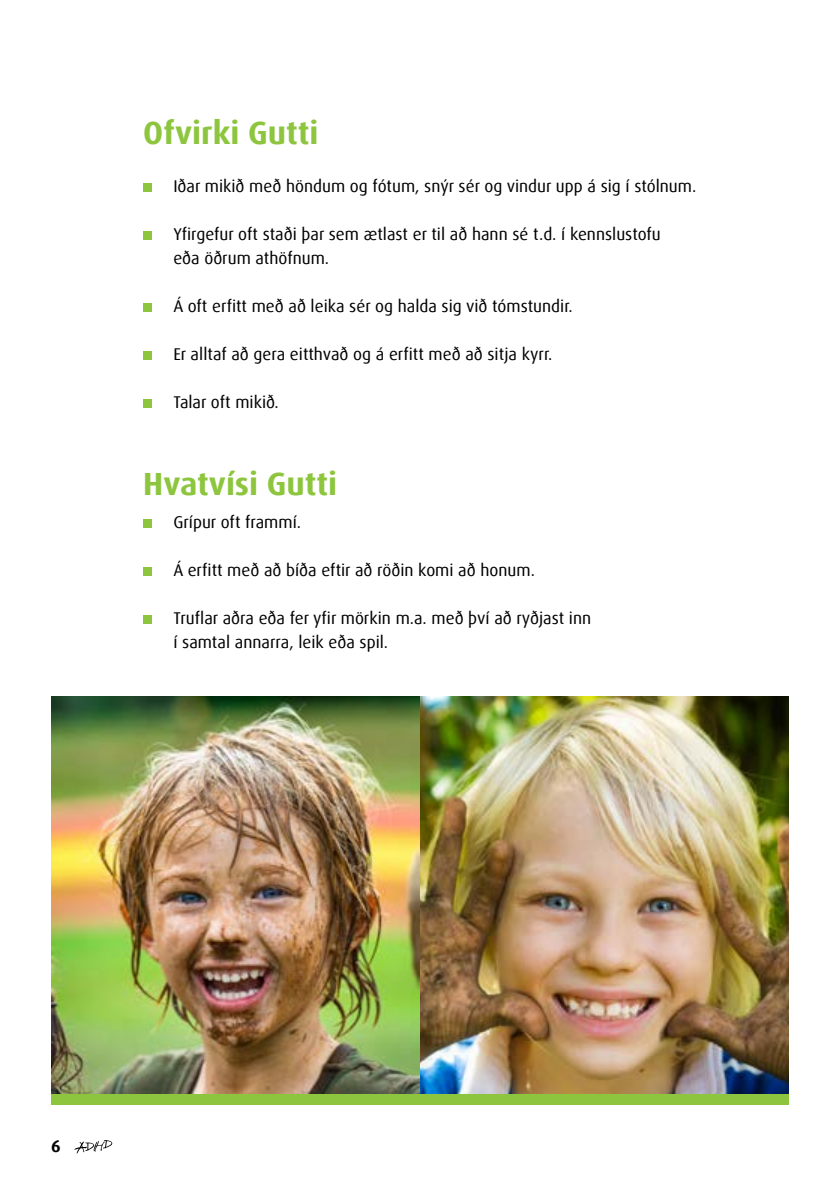
<style>
.page{position:relative;width:840px;height:1191px;background:#fff}
.page>*{position:absolute;margin:0;border:0;box-sizing:border-box;transform-origin:0 0}
.t1{font:700 32px "Dax Offc Pro";color:#8dc63e}
.t2{font:17px/24px "Dax Offc Pro";color:#000}
.t3{font:700 17px "Dax Offc Pro";color:#000}
</style>
<div class="page">
<div style="left:143px;top:183px;width:9px;height:9px;background:#8dc63e"></div>
<div style="left:143px;top:231px;width:9px;height:9px;background:#8dc63e"></div>
<div style="left:143px;top:303px;width:9px;height:9px;background:#8dc63e"></div>
<div style="left:143px;top:351px;width:9px;height:9px;background:#8dc63e"></div>
<div style="left:143px;top:399px;width:9px;height:9px;background:#8dc63e"></div>
<div style="left:143px;top:519px;width:9px;height:9px;background:#8dc63e"></div>
<div style="left:143px;top:567px;width:9px;height:9px;background:#8dc63e"></div>
<div style="left:143px;top:615px;width:9px;height:9px;background:#8dc63e"></div>
<img style="left:51px;top:696px;width:737px;height:397px">
<div style="left:51px;top:1093px;width:737px;height:11px;background:#8dc63e"></div>
<svg style="left:74px;top:1140px;width:39px;height:13px"></svg>
<h1 class="t1" style="left:143px;top:112px;width:176px">Ofvirki Gutti</h1>
<p class="t2" style="left:173px;top:174px;width:524px">Iðar mikið með höndum og fótum, snýr sér og vindur upp á sig í stólnum.</p>
<p class="t2" style="left:173px;top:222px;width:488px">Yfirgefur oft staði þar sem ætlast er til að hann sé t.d. í kennslustofu eða öðrum athöfnum.</p>
<p class="t2" style="left:173px;top:294px;width:401px">Á oft erfitt með að leika sér og halda sig við tómstundir.</p>
<p class="t2" style="left:173px;top:342px;width:380px">Er alltaf að gera eitthvað og á erfitt með að sitja kyrr.</p>
<p class="t2" style="left:173px;top:390px;width:107px">Talar oft mikið.</p>
<h1 class="t1" style="left:143px;top:463px;width:195px">Hvatvísi Gutti</h1>
<p class="t2" style="left:173px;top:510px;width:129px">Grípur oft frammí.</p>
<p class="t2" style="left:173px;top:558px;width:363px">Á erfitt með að bíða eftir að röðin komi að honum.</p>
<p class="t2" style="left:173px;top:606px;width:419px">Truflar aðra eða fer yfir mörkin m.a. með því að ryðjast inn í samtal annarra, leik eða spil.</p>
<p class="t3" style="left:51px;top:1135px;width:11px">6</p>
</div>
